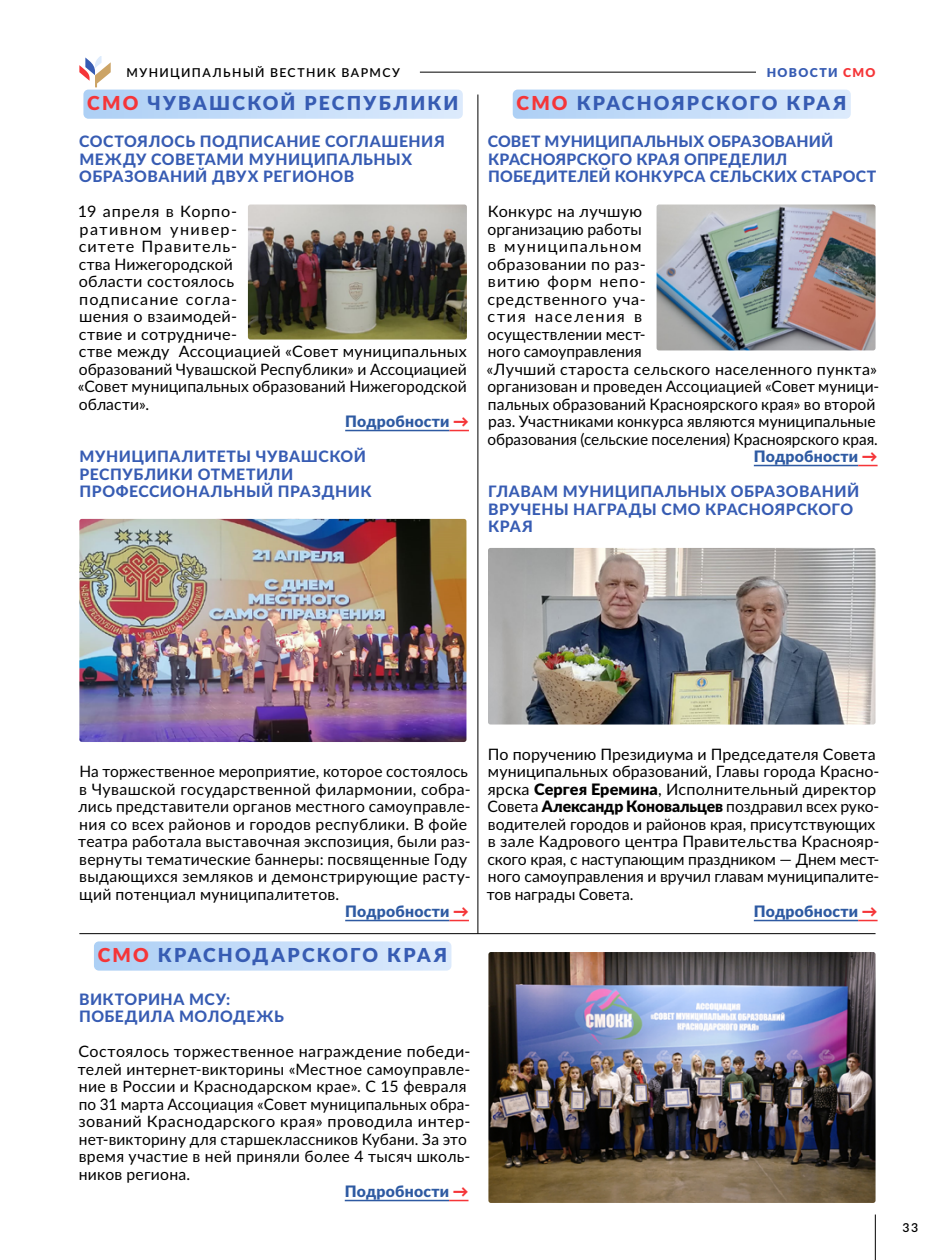
<style>
.page{position:relative;width:945px;height:1260px;background:#fff}
.page>*{position:absolute;margin:0;border:0;box-sizing:border-box;transform-origin:0 0}
.t1{font:900 19.25px "Lato";letter-spacing:.11em;color:#375cb3}
.t2{font:15.75px "Lato";letter-spacing:.015em;color:#000}
.t3{font:800 15.75px/17.5px "Lato";letter-spacing:.03em;color:#375cb3}
.t4{font:15.75px "Lato";letter-spacing:-.005em;color:#000}
.t5{font:800 15.75px/17.5px "Lato";letter-spacing:.01em;color:#375cb3}
.t6{font:900 15.75px "Lato";letter-spacing:.015em;color:#2e5aa2}
.t7{font:15.75px "Lato";letter-spacing:.065em;color:#000}
.t8{font:15.75px "Lato";letter-spacing:.04em;color:#000}
.t9{font:15.75px "Lato";letter-spacing:.045em;color:#000}
.t10{font:15.75px "Lato";letter-spacing:.085em;color:#000}
.t11{font:15.75px "Lato";letter-spacing:.08em;color:#000}
.t12{font:15.75px "Lato";letter-spacing:.07em;color:#000}
.t13{font:15.75px "Lato";letter-spacing:.095em;color:#000}
.t14{font:600 12.25px "Lato";letter-spacing:.11em;color:#000}
.t15{font:900 12.25px "Lato";letter-spacing:.11em;color:#375cb3}
.s1{color:#f53538}
.s2{font-weight:900}
</style>
<div class="page">
<hr style="left:420px;top:72px;width:456px;height:1px;background:#000">
<hr style="left:875px;top:1215px;width:1px;height:45px;background:#000">
<div style="left:756px;top:60px;width:120px;height:35px;background:#fff"></div>
<svg style="left:79px;top:56px;width:384px;height:63px"></svg>
<hr style="left:345px;top:430px;width:105px;height:1px;background:#2e5aa2">
<svg style="left:450px;top:430px;width:19px;height:1px"></svg>
<hr style="left:345px;top:920px;width:105px;height:1px;background:#2e5aa2">
<svg style="left:450px;top:920px;width:19px;height:1px"></svg>
<svg style="left:513px;top:90px;width:338px;height:29px;background:#c5ddf8"></svg>
<hr style="left:754px;top:465px;width:104px;height:1px;background:#2e5aa2">
<svg style="left:858px;top:465px;width:20px;height:1px"></svg>
<hr style="left:754px;top:920px;width:104px;height:1px;background:#2e5aa2">
<svg style="left:858px;top:920px;width:20px;height:1px"></svg>
<svg style="left:94px;top:941px;width:357px;height:30px;background:#c6def8"></svg>
<hr style="left:345px;top:1200px;width:104px;height:1px;background:#2e5aa2">
<svg style="left:449px;top:1200px;width:20px;height:1px"></svg>
<hr style="left:477px;top:95px;width:1px;height:839px;background:#000">
<img style="left:248px;top:205px;width:219px;height:135px">
<img style="left:657px;top:205px;width:219px;height:145px">
<img style="left:79px;top:519px;width:387px;height:223px">
<img style="left:488px;top:952px;width:388px;height:251px">
<img style="left:488px;top:548px;width:388px;height:177px">
<hr style="left:79px;top:933px;width:797px;height:1px;background:#000">
<p class="t14" style="left:126px;top:64px;width:275px">МУНИЦИПАЛЬНЫЙ ВЕСТНИК ВАРМСУ</p>
<p class="t15" style="left:767px;top:63px;width:110px">НОВОСТИ <span class="s1">СМО</span></p>
<p class="t1" style="left:87px;top:89px;width:373px"><span class="s1">СМО</span> ЧУВАШСКОЙ РЕСПУБЛИКИ</p>
<p class="t3" style="left:79px;top:132px;width:367px">СОСТОЯЛОСЬ ПОДПИСАНИЕ СОГЛАШЕНИЯ<br>МЕЖДУ СОВЕТАМИ МУНИЦИПАЛЬНЫХ<br>ОБРАЗОВАНИЙ ДВУХ РЕГИОНОВ</p>
<p class="t9" style="left:78px;top:200px;width:161px">19 апреля в Корпо-</p>
<p class="t10" style="left:80px;top:218px;width:159px">ративном универ-</p>
<p class="t7" style="left:79px;top:235px;width:160px">ситете Правитель-</p>
<p class="t2" style="left:79px;top:253px;width:156px">ства Нижегородской</p>
<p class="t2" style="left:79px;top:270px;width:157px">области состоялось</p>
<p class="t7" style="left:79px;top:288px;width:159px">подписание согла-</p>
<p class="t2" style="left:79px;top:305px;width:159px">шения о взаимодей-</p>
<p class="t2" style="left:79px;top:323px;width:160px">ствие и сотрудниче-</p>
<p class="t2" style="left:79px;top:340px;width:390px">стве между Ассоциацией «Совет муниципальных</p>
<p class="t2" style="left:79px;top:358px;width:389px">образований Чувашской Республики» и Ассоциацией</p>
<p class="t2" style="left:78px;top:375px;width:390px">«Совет муниципальных образований Нижегородской</p>
<p class="t2" style="left:79px;top:393px;width:72px">области».</p>
<p class="t6" style="left:345px;top:409px;width:125px">Подробности <span class="s1">→</span></p>
<p class="t3" style="left:80px;top:447px;width:293px">МУНИЦИПАЛИТЕТЫ ЧУВАШСКОЙ<br>РЕСПУБЛИКИ ОТМЕТИЛИ<br>ПРОФЕССИОНАЛЬНЫЙ ПРАЗДНИК</p>
<p class="t1" style="left:517px;top:89px;width:331px"><span class="s1">СМО</span> КРАСНОЯРСКОГО КРАЯ</p>
<p class="t5" style="left:488px;top:132px;width:390px">СОВЕТ МУНИЦИПАЛЬНЫХ ОБРАЗОВАНИЙ<br>КРАСНОЯРСКОГО КРАЯ ОПРЕДЕЛИЛ<br>ПОБЕДИТЕЛЕЙ КОНКУРСА СЕЛЬСКИХ СТАРОСТ</p>
<p class="t2" style="left:488px;top:200px;width:156px">Конкурс на лучшую</p>
<p class="t2" style="left:487px;top:218px;width:156px">организацию работы</p>
<p class="t11" style="left:488px;top:235px;width:155px">в муниципальном</p>
<p class="t2" style="left:487px;top:253px;width:160px">образовании по раз-</p>
<p class="t12" style="left:488px;top:270px;width:159px">витию форм непо-</p>
<p class="t8" style="left:487px;top:288px;width:160px">средственного уча-</p>
<p class="t13" style="left:487px;top:305px;width:156px">стия населения в</p>
<p class="t2" style="left:487px;top:323px;width:160px">осуществлении мест-</p>
<p class="t2" style="left:488px;top:340px;width:155px">ного самоуправления</p>
<p class="t2" style="left:486px;top:358px;width:392px">«Лучший староста сельского населенного пункта»</p>
<p class="t2" style="left:487px;top:375px;width:393px">организован и проведен Ассоциацией «Совет муници-</p>
<p class="t2" style="left:488px;top:393px;width:389px">пальных образований Красноярского края» во второй</p>
<p class="t2" style="left:488px;top:410px;width:389px">раз. Участниками конкурса являются муниципальные</p>
<p class="t2" style="left:487px;top:428px;width:392px">образования (сельские поселения) Красноярского края.</p>
<p class="t6" style="left:754px;top:444px;width:125px">Подробности <span class="s1">→</span></p>
<p class="t3" style="left:488px;top:482px;width:372px">ГЛАВАМ МУНИЦИПАЛЬНЫХ ОБРАЗОВАНИЙ<br>ВРУЧЕНЫ НАГРАДЫ СМО КРАСНОЯРСКОГО<br>КРАЯ</p>
<p class="t2" style="left:79px;top:760px;width:390px">На торжественное мероприятие, которое состоялось</p>
<p class="t2" style="left:79px;top:778px;width:393px">в Чувашской государственной филармонии, собра-</p>
<p class="t2" style="left:79px;top:795px;width:394px">лись представители органов местного самоуправле-</p>
<p class="t2" style="left:79px;top:813px;width:389px">ния со всех районов и городов республики. В фойе</p>
<p class="t2" style="left:78px;top:830px;width:394px">театра работала выставочная экспозиция, были раз-</p>
<p class="t2" style="left:79px;top:848px;width:390px">вернуты тематические баннеры: посвященные Году</p>
<p class="t2" style="left:79px;top:865px;width:393px">выдающихся земляков и демонстрирующие расту-</p>
<p class="t2" style="left:79px;top:883px;width:261px">щий потенциал муниципалитетов.</p>
<p class="t6" style="left:345px;top:899px;width:125px">Подробности <span class="s1">→</span></p>
<p class="t1" style="left:98px;top:940px;width:351px"><span class="s1">СМО</span> КРАСНОДАРСКОГО КРАЯ</p>
<p class="t3" style="left:79px;top:989px;width:206px">ВИКТОРИНА МСУ:<br>ПОБЕДИЛА МОЛОДЕЖЬ</p>
<p class="t2" style="left:78px;top:1040px;width:393px">Состоялось торжественное награждение победи-</p>
<p class="t2" style="left:78px;top:1058px;width:394px">телей интернет-викторины «Местное самоуправле-</p>
<p class="t2" style="left:79px;top:1075px;width:389px">ние в России и Краснодарском крае». С 15 февраля</p>
<p class="t2" style="left:79px;top:1093px;width:393px">по 31 марта Ассоциация «Совет муниципальных обра-</p>
<p class="t2" style="left:79px;top:1110px;width:393px">зований Краснодарского края» проводила интер-</p>
<p class="t2" style="left:79px;top:1128px;width:390px">нет-викторину для старшеклассников Кубани. За это</p>
<p class="t2" style="left:79px;top:1145px;width:393px">время участие в ней приняли более 4 тысяч школь-</p>
<p class="t2" style="left:79px;top:1163px;width:113px">ников региона.</p>
<p class="t6" style="left:345px;top:1179px;width:125px">Подробности <span class="s1">→</span></p>
<p class="t2" style="left:488px;top:743px;width:389px">По поручению Президиума и Председателя Совета</p>
<p class="t2" style="left:488px;top:760px;width:393px">муниципальных образований, Главы города Красно-</p>
<p class="t2" style="left:488px;top:778px;width:390px">ярска <span class="s2">Сергея Еремина</span>, Исполнительный директор</p>
<p class="t4" style="left:488px;top:795px;width:393px">Совета <span class="s2">Александр Коновальцев</span> поздравил всех руко-</p>
<p class="t4" style="left:488px;top:813px;width:389px">водителей городов и районов края, присутствующих</p>
<p class="t2" style="left:488px;top:830px;width:393px">в зале Кадрового центра Правительства Краснояр-</p>
<p class="t4" style="left:487px;top:848px;width:394px">ского края, с наступающим праздником — Днем мест-</p>
<p class="t4" style="left:488px;top:865px;width:393px">ного самоуправления и вручил главам муниципалите-</p>
<p class="t4" style="left:487px;top:883px;width:148px">тов награды Совета.</p>
<p class="t6" style="left:754px;top:899px;width:125px">Подробности <span class="s1">→</span></p>
<p class="t14" style="left:902px;top:1219px;width:17px">33</p>
</div>
